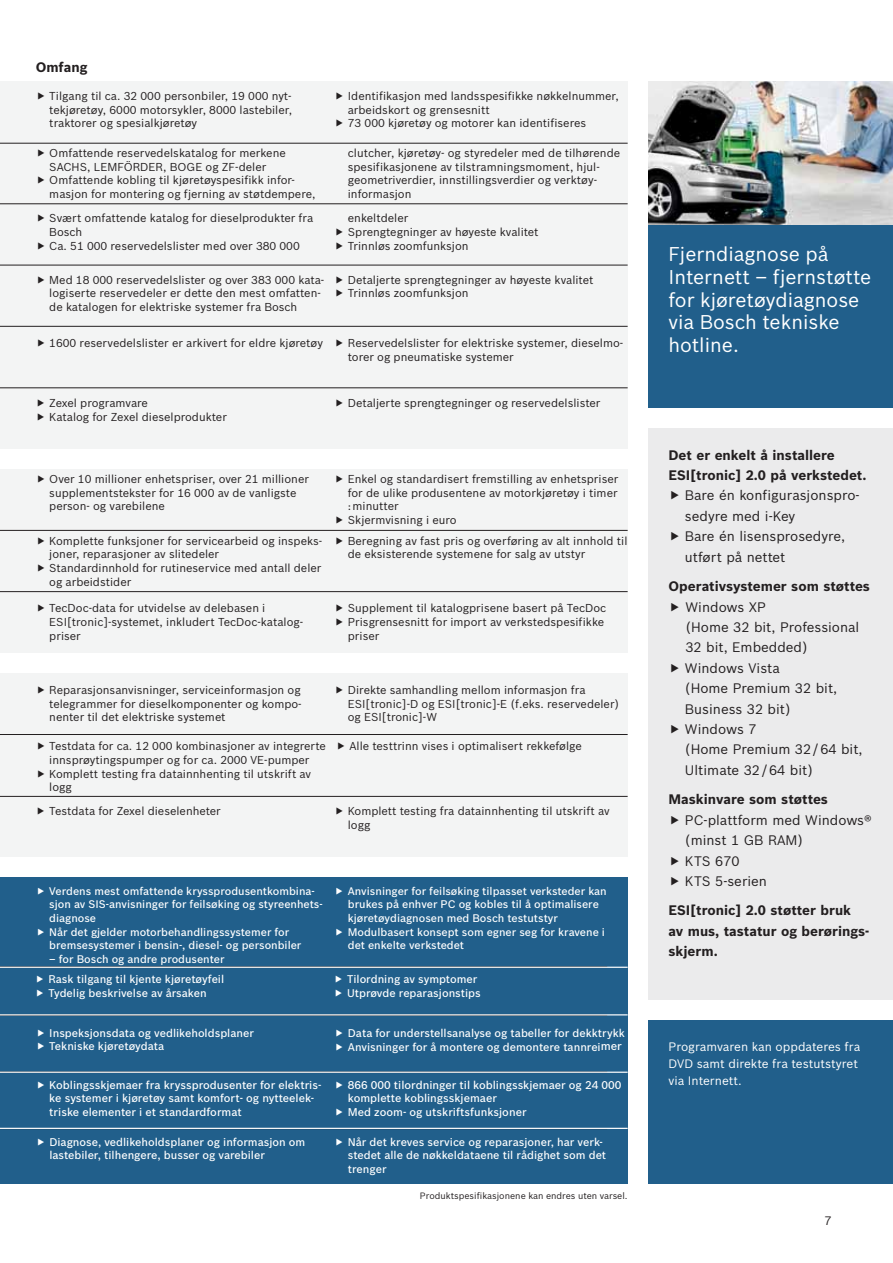
<style>
.page{position:relative;width:893px;height:1263px;background:#fff}
.page>*{position:absolute;margin:0;border:0;box-sizing:border-box;transform-origin:0 0}
.t1{font:19.5px/23px "Bosch Sans";color:#fff}
.t2{font:13.5px/20.4px "Bosch Sans";color:#231f20}
.t3{font:700 13.5px/20.4px "Bosch Sans";color:#231f20}
.t4{font:12px/17px "Bosch Sans";color:#fff}
.t5{font:12px "Bosch Sans";color:#231f20}
.t6{font:11.25px/13.6px "Bosch Sans";color:#231f20}
.t7{font:500 10.95px/13.6px "Bosch Sans";color:#fff}
.t8{font:500 10.8px/13.6px "Bosch Sans";color:#fff}
.t9{font:9px "Bosch Sans";color:#231f20}
.s1{font-size:11.25px}
</style>
<div class="page">
<div style="left:648px;top:429px;width:245px;height:571px;background:#ebebec"></div>
<div style="left:648px;top:82px;width:245px;height:326px;background:#215f8b"></div>
<div style="left:0;top:674px;width:628px;height:183px;background:#f3f4f4"></div>
<div style="left:0;top:469px;width:628px;height:184px;background:#f3f4f4"></div>
<div style="left:0;top:82px;width:628px;height:367px;background:#f3f4f4"></div>
<div style="left:648px;top:1020px;width:245px;height:164px;background:#215f8b"></div>
<hr style="left:0;top:530px;width:628px;height:1px;background:#231f20">
<hr style="left:0;top:265px;width:628px;height:1px;background:#231f20">
<hr style="left:0;top:387px;width:628px;height:1px;background:#231f20">
<hr style="left:0;top:326px;width:628px;height:1px;background:#231f20">
<hr style="left:0;top:591px;width:628px;height:1px;background:#231f20">
<hr style="left:0;top:734px;width:628px;height:1px;background:#231f20">
<hr style="left:0;top:796px;width:628px;height:1px;background:#231f20">
<div style="left:0;top:1015px;width:628px;height:169px;background:#215f8b"></div>
<div style="left:0;top:878px;width:628px;height:144px;background:#215f8b"></div>
<hr style="left:0;top:1015px;width:607px;height:1px;background:#231f20">
<hr style="left:0;top:1014px;width:628px;height:1px;background:#fff">
<hr style="left:0;top:966px;width:607px;height:1px;background:#231f20">
<hr style="left:0;top:967px;width:628px;height:1px;background:#fff">
<hr style="left:0;top:1128px;width:628px;height:1px;background:#fff">
<hr style="left:0;top:1071px;width:628px;height:2px;background:#fff">
<hr style="left:0;top:203px;width:628px;height:1px;background:#231f20">
<hr style="left:0;top:143px;width:628px;height:1px;background:#231f20">
<img style="left:648px;top:82px;width:245px;height:143px">
<p class="t3" style="left:36px;top:57px;width:53px">Omfang</p>
<p class="t6" style="left:49px;top:89px;width:244px;text-align:justify">Tilgang til ca. 32 000 personbiler, 19 000 nyt&shy;tekjøretøy, 6000 motorsykler, 8000 lastebiler, traktorer og spesialkjøretøy</p>
<p class="t6" style="left:348px;top:89px;width:272px">Identifikasjon med landsspesifikke nøkkelnummer, arbeidskort og grensesnitt<br>73 000 kjøretøy og motorer kan identifiseres</p>
<p class="t6" style="left:49px;top:146px;width:268px">Omfattende reservedelskatalog for merkene SACHS, LEMFÖRDER, BOGE og ZF-deler Omfattende kobling til kjøretøyspesifikk infor&shy;masjon for montering og fjerning av støtdempere,</p>
<p class="t6" style="left:348px;top:146px;width:274px">clutcher, kjøretøy- og styredeler med de tilhørende spesifikasjonene av tilstramningsmoment, hjul&shy;geometriverdier, innstillingsverdier og verktøy&shy;informasjon</p>
<p class="t6" style="left:49px;top:211px;width:265px">Svært omfattende katalog for dieselprodukter fra<br>Bosch<br>Ca. 51 000 reservedelslister med over 380 000</p>
<p class="t6" style="left:348px;top:211px;width:192px">enkeltdeler<br>Sprengtegninger av høyeste kvalitet<br>Trinnløs zoomfunksjon</p>
<p class="t6" style="left:49px;top:273px;width:277px">Med 18 000 reservedelslister og over 383 000 kata&shy;logiserte reservedeler er dette den mest omfatten&shy;de katalogen for elektriske systemer fra Bosch</p>
<p class="t6" style="left:348px;top:273px;width:247px">Detaljerte sprengtegninger av høyeste kvalitet<br>Trinnløs zoomfunksjon</p>
<p class="t6" style="left:49px;top:336px;width:275px">1600 reservedelslister er arkivert for eldre kjøretøy</p>
<p class="t6" style="left:348px;top:336px;width:277px">Reservedelslister for elektriske systemer, dieselmo&shy;torer og pneumatiske systemer</p>
<p class="t6" style="left:49px;top:396px;width:179px">Zexel programvare<br>Katalog for Zexel dieselprodukter</p>
<p class="t6" style="left:348px;top:396px;width:254px">Detaljerte sprengtegninger og reservedelslister</p>
<p class="t6" style="left:49px;top:472px;width:261px">Over 10 millioner enhetspriser, over 21 millioner supplementstekster for 16 000 av de vanligste person- og varebilene</p>
<p class="t6" style="left:348px;top:472px;width:272px">Enkel og standardisert fremstilling av enhetspriser for de ulike produsentene av motorkjøretøy i timer :minutter<br>Skjermvisning i euro</p>
<p class="t6" style="left:49px;top:534px;width:274px">Komplette funksjoner for servicearbeid og inspeks&shy;joner, reparasjoner av slitedeler<br>Standardinnhold for rutineservice med antall deler og arbeidstider</p>
<p class="t6" style="left:348px;top:534px;width:281px">Beregning av fast pris og overføring av alt innhold til de eksisterende systemene for salg av utstyr</p>
<p class="t6" style="left:49px;top:601px;width:255px">TecDoc-data for utvidelse av delebasen i<br>ESI[tronic]-systemet, inkludert TecDoc-katalog&shy;priser</p>
<p class="t6" style="left:348px;top:601px;width:260px">Supplement til katalogprisene basert på TecDoc<br>Prisgrensesnitt for import av verkstedspesifikke priser</p>
<p class="t6" style="left:49px;top:683px;width:254px;text-align:justify">Reparasjonsanvisninger, serviceinformasjon og telegrammer for dieselkomponenter og kompo&shy;nenter til det elektriske systemet</p>
<p class="t6" style="left:348px;top:683px;width:273px">Direkte samhandling mellom informasjon fra<br>ESI[tronic]-D og ESI[tronic]-E (f.eks. reservedeler) og ESI[tronic]-W</p>
<p class="t6" style="left:49px;top:739px;width:278px">Testdata for ca. 12 000 kombinasjoner av integrerte innsprøytingspumper og for ca. 2000 VE-pumper Komplett testing fra datainnhenting til utskrift av logg</p>
<p class="t6" style="left:349px;top:739px;width:234px">Alle testtrinn vises i optimalisert rekkefølge</p>
<p class="t6" style="left:49px;top:804px;width:173px">Testdata for Zexel dieselenheter</p>
<p class="t6" style="left:348px;top:804px;width:263px">Komplett testing fra datainnhenting til utskrift av logg</p>
<p class="t8" style="left:49px;top:884px;width:275px">Verdens mest omfattende kryssprodusentkombina&shy;sjon av SIS-anvisninger for feilsøking og styreenhets&shy;diagnose<br>Når det gjelder motorbehandlingssystemer for bremsesystemer i bensin-, diesel- og personbiler</p>
<p class="t8" style="left:49px;top:952px;width:177px">– for Bosch og andre produsenter</p>
<p class="t8" style="left:348px;top:884px;width:260px">Anvisninger for feilsøking tilpasset verksteder kan brukes på enhver PC og kobles til å optimalisere kjøretøydiagnosen med Bosch testutstyr Modulbasert konsept som egner seg for kravene i det enkelte verkstedet</p>
<p class="t7" style="left:48px;top:972px;width:177px">Rask tilgang til kjente kjøretøyfeil<br>Tydelig beskrivelse av årsaken</p>
<p class="t7" style="left:347px;top:972px;width:135px">Tilordning av symptomer<br>Utprøvde reparasjonstips</p>
<p class="t7" style="left:49px;top:1026px;width:206px">Inspeksjonsdata og vedlikeholdsplaner<br>Tekniske kjøretøydata</p>
<p class="t7" style="left:348px;top:1026px;width:279px">Data for understellsanalyse og tabeller for dekktrykk<br>Anvisninger for å montere og demontere tannrei<span class="s1">mer</span></p>
<p class="t7" style="left:49px;top:1078px;width:274px">Koblingsskjemaer fra kryssprodusenter for elektris&shy;ke systemer i kjøretøy samt komfort- og nytteelek&shy;triske elementer i et standardformat</p>
<p class="t7" style="left:348px;top:1078px;width:275px">866 000 tilordninger til koblingsskjemaer og 24 000 komplette koblingsskjemaer<br>Med zoom- og utskriftsfunksjoner</p>
<p class="t7" style="left:49px;top:1135px;width:258px">Diagnose, vedlikeholdsplaner og informasjon om lastebiler, tilhengere, busser og varebiler</p>
<p class="t7" style="left:348px;top:1135px;width:260px">Når det kreves service og reparasjoner, har verk&shy;stedet alle de nøkkeldataene til rådighet som det trenger</p>
<p class="t9" style="left:420px;top:1190px;width:209px">Produktspesifikasjonene kan endres uten varsel.</p>
<h1 class="t1" style="left:668px;top:242px;width:204px">Fjerndiagnose på<br>Internett – fjernstøtte for kjøretøydiagnose via Bosch tekniske hotline.</h1>
<p class="t3" style="left:668px;top:445px;width:200px">Det er enkelt å installere<br>ESI[tronic] 2.0 på verkstedet.</p>
<p class="t2" style="left:685px;top:485px;width:176px">Bare én konfigurasjonspro&shy;sedyre med i-Key<br>Bare én lisensprosedyre, utført på nettet</p>
<p class="t3" style="left:668px;top:576px;width:203px">Operativsystemer som støttes</p>
<p class="t2" style="left:685px;top:596px;width:179px">Windows XP<br>(Home 32 bit, Professional<br>32 bit, Embedded)<br>Windows Vista<br>(Home Premium 32 bit,<br>Business 32 bit)<br>Windows 7<br>(Home Premium 32/64 bit,<br>Ultimate 32/64 bit)</p>
<p class="t3" style="left:668px;top:789px;width:161px">Maskinvare som støttes</p>
<p class="t2" style="left:685px;top:809px;width:188px">PC-plattform med Windows® (minst 1 GB RAM)<br>KTS 670<br>KTS 5-serien</p>
<p class="t3" style="left:668px;top:900px;width:202px">ESI[tronic] 2.0 støtter bruk av mus, tastatur og berørings&shy;skjerm.</p>
<p class="t4" style="left:668px;top:1038px;width:193px">Programvaren kan oppdateres fra<br>DVD samt direkte fra testutstyret via Internett.</p>
<p class="t5" style="left:824px;top:1213px;width:9px">7</p>
</div>
